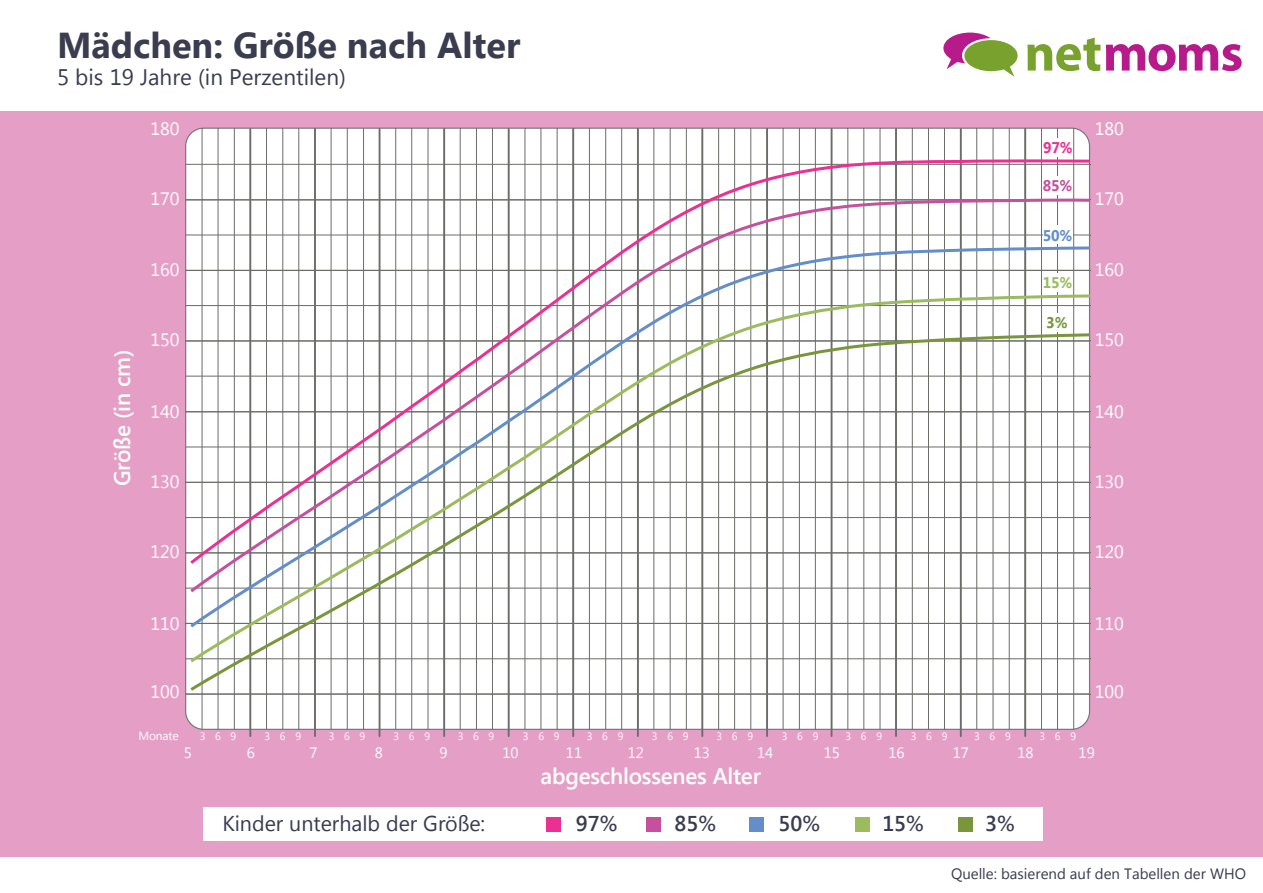
<style>
.page{position:relative;width:1263px;height:893px;background:#fff}
.page>*{position:absolute;margin:0;border:0;box-sizing:border-box;transform-origin:0 0}
.t1{font:700 36px "Segoe UI";color:#3a3c50}
.t2{font:600 22.5px "Segoe UI";letter-spacing:-.01em;color:#fff}
.t3{font:22.5px "Segoe UI";color:#3a3c50}
.t4{font:21.45px "Segoe UI";color:#3a3b50}
.t5{font:600 21.45px "Segoe UI";color:#3a3b50}
.t6{font:18px "Segoe UI";color:#fff}
.t7{font:700 15.45px "Segoe UI";color:#9cbb5f;scale:.96 1}
.t8{font:700 15.45px "Segoe UI";color:#eb2f93;scale:.96 1}
.t9{font:700 15.45px "Segoe UI";color:#648eca;scale:.96 1}
.t10{font:700 15.45px "Segoe UI";color:#c5519e;scale:.96 1}
.t11{font:700 15.45px "Segoe UI";color:#79963c;scale:.96 1}
.t12{font:15px "Segoe UI";color:#3a3c50}
.t13{font:15px "Segoe UI";color:#fff}
.t14{font:12px "Segoe UI";letter-spacing:-.01em;color:#fff}
.t15{font:10.65px "Segoe UI";letter-spacing:.92em;color:#fff}
</style>
<div class="page">
<div style="left:0;top:111px;width:1263px;height:746px;background:#e59fc6"></div>
<div style="left:186px;top:128px;width:903px;height:601px;background:#fff;border-radius:18px"></div>
<svg style="left:1027px;top:38px;width:73px;height:33px"></svg>
<svg style="left:1106px;top:44px;width:136px;height:27px"></svg>
<svg style="left:943px;top:33px;width:74px;height:44px"></svg>
<div style="left:204px;top:807px;width:839px;height:33px;background:#fff"></div>
<div style="left:958px;top:817px;width:15px;height:14px;background:#79963c"></div>
<div style="left:855px;top:817px;width:15px;height:14px;background:#9cbb5f"></div>
<div style="left:749px;top:817px;width:15px;height:14px;background:#648eca"></div>
<div style="left:546px;top:817px;width:15px;height:14px;background:#eb2f93"></div>
<div style="left:646px;top:817px;width:15px;height:14px;background:#c5519e"></div>
<hr style="left:186px;top:694px;width:904px;height:1px;background:#6a6d68">
<hr style="left:186px;top:658px;width:904px;height:1px;background:#6a6d68">
<hr style="left:186px;top:588px;width:904px;height:1px;background:#6a6d68">
<hr style="left:186px;top:553px;width:904px;height:1px;background:#6a6d68">
<hr style="left:186px;top:517px;width:904px;height:1px;background:#6a6d68">
<hr style="left:186px;top:447px;width:904px;height:1px;background:#6a6d68">
<hr style="left:186px;top:376px;width:904px;height:1px;background:#6a6d68">
<hr style="left:186px;top:305px;width:904px;height:1px;background:#6a6d68">
<hr style="left:186px;top:235px;width:904px;height:1px;background:#6a6d68">
<hr style="left:186px;top:164px;width:904px;height:1px;background:#6a6d68">
<hr style="left:202px;top:129px;width:1px;height:600px;background:#6a6d68">
<hr style="left:218px;top:129px;width:1px;height:600px;background:#6a6d68">
<hr style="left:234px;top:129px;width:1px;height:600px;background:#6a6d68">
<hr style="left:266px;top:129px;width:1px;height:600px;background:#6a6d68">
<hr style="left:283px;top:129px;width:1px;height:600px;background:#6a6d68">
<hr style="left:299px;top:129px;width:1px;height:600px;background:#6a6d68">
<hr style="left:331px;top:129px;width:1px;height:600px;background:#6a6d68">
<hr style="left:347px;top:129px;width:1px;height:600px;background:#6a6d68">
<hr style="left:363px;top:129px;width:1px;height:600px;background:#6a6d68">
<hr style="left:395px;top:129px;width:1px;height:600px;background:#6a6d68">
<hr style="left:411px;top:129px;width:1px;height:600px;background:#6a6d68">
<hr style="left:428px;top:129px;width:1px;height:600px;background:#6a6d68">
<hr style="left:460px;top:129px;width:1px;height:600px;background:#6a6d68">
<hr style="left:476px;top:129px;width:1px;height:600px;background:#6a6d68">
<hr style="left:492px;top:129px;width:1px;height:600px;background:#6a6d68">
<hr style="left:525px;top:129px;width:1px;height:600px;background:#6a6d68">
<hr style="left:541px;top:129px;width:1px;height:600px;background:#6a6d68">
<hr style="left:557px;top:129px;width:1px;height:600px;background:#6a6d68">
<hr style="left:589px;top:129px;width:1px;height:600px;background:#6a6d68">
<hr style="left:605px;top:129px;width:1px;height:600px;background:#6a6d68">
<hr style="left:621px;top:129px;width:1px;height:600px;background:#6a6d68">
<hr style="left:654px;top:129px;width:1px;height:600px;background:#6a6d68">
<hr style="left:670px;top:129px;width:1px;height:600px;background:#6a6d68">
<hr style="left:686px;top:129px;width:1px;height:600px;background:#6a6d68">
<hr style="left:718px;top:129px;width:1px;height:600px;background:#6a6d68">
<hr style="left:734px;top:129px;width:1px;height:600px;background:#6a6d68">
<hr style="left:750px;top:129px;width:1px;height:600px;background:#6a6d68">
<hr style="left:783px;top:129px;width:1px;height:600px;background:#6a6d68">
<hr style="left:799px;top:129px;width:1px;height:600px;background:#6a6d68">
<hr style="left:815px;top:129px;width:1px;height:600px;background:#6a6d68">
<hr style="left:847px;top:129px;width:1px;height:600px;background:#6a6d68">
<hr style="left:863px;top:129px;width:1px;height:600px;background:#6a6d68">
<hr style="left:880px;top:129px;width:1px;height:600px;background:#6a6d68">
<hr style="left:912px;top:129px;width:1px;height:600px;background:#6a6d68">
<hr style="left:928px;top:129px;width:1px;height:600px;background:#6a6d68">
<hr style="left:944px;top:129px;width:1px;height:600px;background:#6a6d68">
<hr style="left:976px;top:129px;width:1px;height:600px;background:#6a6d68">
<hr style="left:993px;top:129px;width:1px;height:600px;background:#6a6d68">
<hr style="left:1009px;top:129px;width:1px;height:600px;background:#6a6d68">
<hr style="left:1041px;top:129px;width:1px;height:600px;background:#6a6d68">
<hr style="left:1057px;top:129px;width:1px;height:600px;background:#6a6d68">
<hr style="left:1073px;top:129px;width:1px;height:600px;background:#6a6d68">
<hr style="left:249px;top:129px;width:2px;height:607px;background:#6a6d68">
<hr style="left:314px;top:129px;width:2px;height:607px;background:#6a6d68">
<hr style="left:379px;top:129px;width:1px;height:607px;background:#6a6d68">
<hr style="left:443px;top:129px;width:2px;height:607px;background:#6a6d68">
<hr style="left:508px;top:129px;width:2px;height:607px;background:#6a6d68">
<hr style="left:572px;top:129px;width:2px;height:607px;background:#6a6d68">
<hr style="left:637px;top:129px;width:2px;height:607px;background:#6a6d68">
<hr style="left:701px;top:129px;width:2px;height:607px;background:#6a6d68">
<hr style="left:766px;top:129px;width:2px;height:607px;background:#6a6d68">
<hr style="left:831px;top:129px;width:1px;height:607px;background:#6a6d68">
<hr style="left:895px;top:129px;width:2px;height:607px;background:#6a6d68">
<hr style="left:960px;top:129px;width:2px;height:607px;background:#6a6d68">
<hr style="left:1024px;top:129px;width:2px;height:607px;background:#6a6d68">
<div style="left:1042px;top:138px;width:29px;height:18px;background:#fff"></div>
<hr style="left:186px;top:693px;width:903px;height:2px;background:#6a6d68">
<hr style="left:186px;top:623px;width:903px;height:1px;background:#6a6d68">
<hr style="left:186px;top:552px;width:903px;height:1px;background:#6a6d68">
<hr style="left:186px;top:482px;width:903px;height:1px;background:#6a6d68">
<hr style="left:186px;top:411px;width:903px;height:1px;background:#6a6d68">
<hr style="left:186px;top:340px;width:903px;height:2px;background:#6a6d68">
<hr style="left:186px;top:270px;width:903px;height:1px;background:#6a6d68">
<hr style="left:186px;top:199px;width:903px;height:1px;background:#6a6d68">
<svg style="left:187px;top:665px;width:904px;height:29px"></svg>
<svg style="left:187px;top:630px;width:904px;height:35px"></svg>
<svg style="left:187px;top:595px;width:904px;height:35px"></svg>
<svg style="left:187px;top:567px;width:904px;height:28px"></svg>
<svg style="left:187px;top:158px;width:904px;height:409px"></svg>
<h1 class="t1" style="left:57px;top:19px;width:465px">Mädchen: Größe nach Alter</h1>
<p class="t3" style="left:57px;top:61px;width:290px">5 bis 19 Jahre (in Perzentilen)</p>
<p class="t6" style="left:150px;top:116px;width:31px">180</p>
<p class="t6" style="left:1095px;top:116px;width:31px">180</p>
<p class="t8" style="left:1043px;top:137px;width:33px">97%</p>
<p class="t6" style="left:150px;top:186px;width:31px">170</p>
<p class="t10" style="left:1043px;top:174px;width:33px">85%</p>
<p class="t6" style="left:1095px;top:186px;width:31px">170</p>
<p class="t9" style="left:1043px;top:224px;width:33px">50%</p>
<p class="t6" style="left:150px;top:257px;width:31px">160</p>
<p class="t7" style="left:1043px;top:271px;width:33px">15%</p>
<p class="t11" style="left:1046px;top:311px;width:24px">3%</p>
<p class="t6" style="left:1095px;top:257px;width:31px">160</p>
<p class="t6" style="left:150px;top:327px;width:31px">150</p>
<p class="t6" style="left:1095px;top:327px;width:31px">150</p>
<p class="t2" style="left:106px;top:486px;width:138px;rotate:-90deg">Größe (in cm)</p>
<p class="t6" style="left:150px;top:399px;width:31px">140</p>
<p class="t6" style="left:150px;top:469px;width:31px">130</p>
<p class="t6" style="left:1095px;top:399px;width:31px">140</p>
<p class="t6" style="left:1095px;top:469px;width:31px">130</p>
<p class="t6" style="left:150px;top:539px;width:31px">120</p>
<p class="t6" style="left:1095px;top:539px;width:31px">120</p>
<p class="t6" style="left:150px;top:611px;width:31px">110</p>
<p class="t6" style="left:1095px;top:611px;width:31px">110</p>
<p class="t6" style="left:150px;top:679px;width:31px">100</p>
<p class="t14" style="left:138px;top:727px;width:42px">Monate</p>
<p class="t15" style="left:200px;top:729px;width:38px">369</p>
<p class="t15" style="left:265px;top:729px;width:38px">369</p>
<p class="t15" style="left:329px;top:729px;width:38px">369</p>
<p class="t15" style="left:394px;top:729px;width:38px">369</p>
<p class="t15" style="left:458px;top:729px;width:38px">369</p>
<p class="t15" style="left:523px;top:729px;width:38px">369</p>
<p class="t15" style="left:587px;top:729px;width:38px">369</p>
<p class="t15" style="left:652px;top:729px;width:38px">369</p>
<p class="t15" style="left:716px;top:729px;width:38px">369</p>
<p class="t15" style="left:782px;top:729px;width:38px">369</p>
<p class="t15" style="left:845px;top:729px;width:38px">369</p>
<p class="t15" style="left:911px;top:729px;width:38px">369</p>
<p class="t15" style="left:974px;top:729px;width:38px">369</p>
<p class="t15" style="left:1039px;top:729px;width:38px">369</p>
<p class="t6" style="left:1095px;top:679px;width:31px">100</p>
<p class="t13" style="left:184px;top:743px;width:10px">5</p>
<p class="t13" style="left:247px;top:743px;width:10px">6</p>
<p class="t13" style="left:310px;top:743px;width:10px">7</p>
<p class="t13" style="left:375px;top:743px;width:10px">8</p>
<p class="t13" style="left:439px;top:743px;width:10px">9</p>
<p class="t13" style="left:502px;top:743px;width:18px">10</p>
<p class="t13" style="left:566px;top:743px;width:18px">11</p>
<p class="t13" style="left:628px;top:743px;width:18px">12</p>
<p class="t13" style="left:694px;top:743px;width:18px">13</p>
<p class="t13" style="left:757px;top:743px;width:18px">14</p>
<p class="t13" style="left:824px;top:743px;width:18px">15</p>
<p class="t13" style="left:888px;top:743px;width:18px">16</p>
<p class="t13" style="left:953px;top:743px;width:18px">17</p>
<p class="t13" style="left:1017px;top:743px;width:18px">18</p>
<p class="t13" style="left:1078px;top:743px;width:18px">19</p>
<p class="t2" style="left:540px;top:760px;width:222px">abgeschlossenes Alter</p>
<p class="t4" style="left:222px;top:809px;width:264px">Kinder unterhalb der Größe:</p>
<p class="t5" style="left:576px;top:809px;width:43px">97%</p>
<p class="t5" style="left:675px;top:809px;width:43px">85%</p>
<p class="t5" style="left:779px;top:809px;width:43px">50%</p>
<p class="t5" style="left:882px;top:809px;width:43px">15%</p>
<p class="t5" style="left:985px;top:809px;width:31px">3%</p>
<p class="t12" style="left:951px;top:863px;width:296px">Quelle: basierend auf den Tabellen der WHO</p>
</div>
